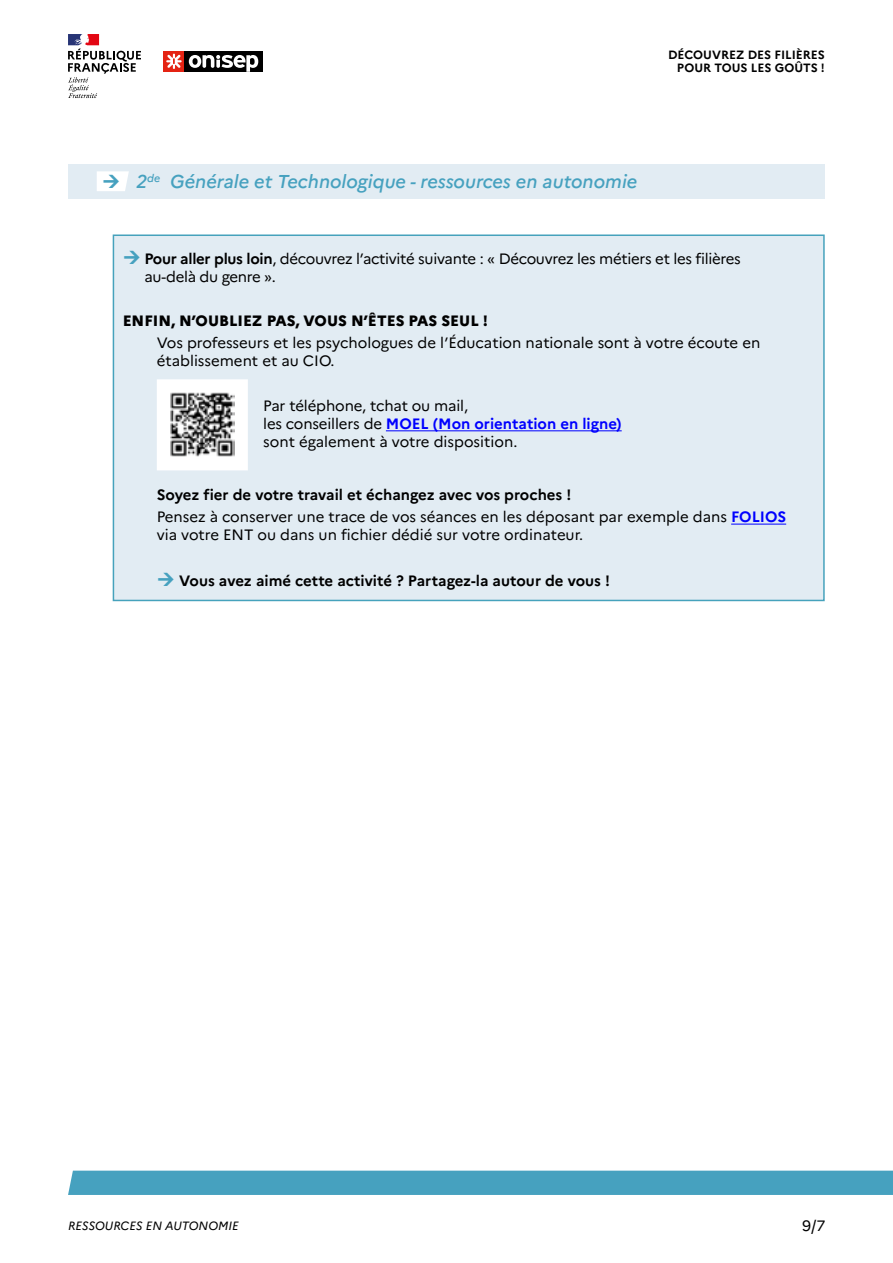
<style>
.page{position:relative;width:893px;height:1263px;background:#fff}
.page>*{position:absolute;margin:0;border:0;box-sizing:border-box;transform-origin:0 0}
.t1{font:italic 500 18.6px "Marianne";color:#46a1bf}
.t2{font:15px/18px "Marianne";letter-spacing:-.005em;color:#000}
.t3{font:700 15px "Marianne";color:#000}
.t4{font:800 15px "Marianne";color:#000}
.t5{font:700 12px/13.5px "Marianne";color:#000;text-align:right}
.t6{font:italic 12px "Marianne";color:#000}
.s1{font-weight:700}
.s2{font-weight:700;color:#00f}
</style>
<div class="page">
<div style="left:68px;top:1170px;width:825px;height:25px;background:#46a1bf"></div>
<div style="left:184px;top:51px;width:79px;height:21px;background:#000"></div>
<svg style="left:189px;top:55px;width:69px;height:17px"></svg>
<div style="left:163px;top:51px;width:21px;height:21px;background:#e42313"></div>
<svg style="left:166px;top:54px;width:16px;height:15px"></svg>
<svg style="left:68px;top:34px;width:73px;height:64px"></svg>
<div style="left:68px;top:165px;width:757px;height:34px;background:#e2ecf3"></div>
<div style="left:113px;top:235px;width:711px;height:365px;background:#e2ecf3"></div>
<hr style="left:386px;top:430px;width:236px;height:1px;background:#00f">
<hr style="left:731px;top:524px;width:55px;height:1px;background:#00f">
<div style="left:113px;top:234px;width:712px;height:367px;border:2px solid #46a2bc"></div>
<div style="left:157px;top:379px;width:91px;height:92px;background:#fff"></div>
<img style="left:170px;top:392px;width:64px;height:66px">
<svg style="left:97px;top:171px;width:32px;height:20px"></svg>
<p class="t5" style="left:668px;top:48px;width:158px">DÉCOUVREZ DES FILIÈRES<br>POUR TOUS LES GOÛTS !</p>
<p class="t1" style="left:136px;top:170px;width:503px">2<sup>de</sup> Générale et Technologique - ressources en autonomie</p>
<p class="t2" style="left:144px;top:249px;width:598px"><span class="s1">Pour aller plus loin</span>, découvrez l’activité suivante : « Découvrez les métiers et les filières au-delà du genre ».</p>
<p class="t4" style="left:123px;top:312px;width:367px">ENFIN, N’OUBLIEZ PAS, VOUS N’ÊTES PAS SEUL !</p>
<p class="t2" style="left:157px;top:334px;width:605px">Vos professeurs et les psychologues de l’Éducation nationale sont à votre écoute en établissement et au CIO.</p>
<p class="t2" style="left:263px;top:396px;width:360px">Par téléphone, tchat ou mail,<br>les conseillers de <span class="s2">MOEL (Mon orientation en ligne) </span>sont également à votre disposition.</p>
<p class="t2" style="left:157px;top:483px;width:631px;line-height:22.2px"><span class="s1">Soyez fier de votre travail et échangez avec vos proches !<br></span>Pensez à conserver une trace de vos séances en les déposant par exemple dans <span class="s2">FOLIOS</span></p>
<p class="t2" style="left:157px;top:526px;width:428px">via votre ENT ou dans un fichier dédié sur votre ordinateur.</p>
<p class="t3" style="left:179px;top:571px;width:432px">Vous avez aimé cette activité ? Partagez-la autour de vous !</p>
<p class="t6" style="left:68px;top:1218px;width:172px">RESSOURCES EN AUTONOMIE</p>
<p class="t2" style="left:802px;top:1217px;width:25px">9/7</p>
</div>
